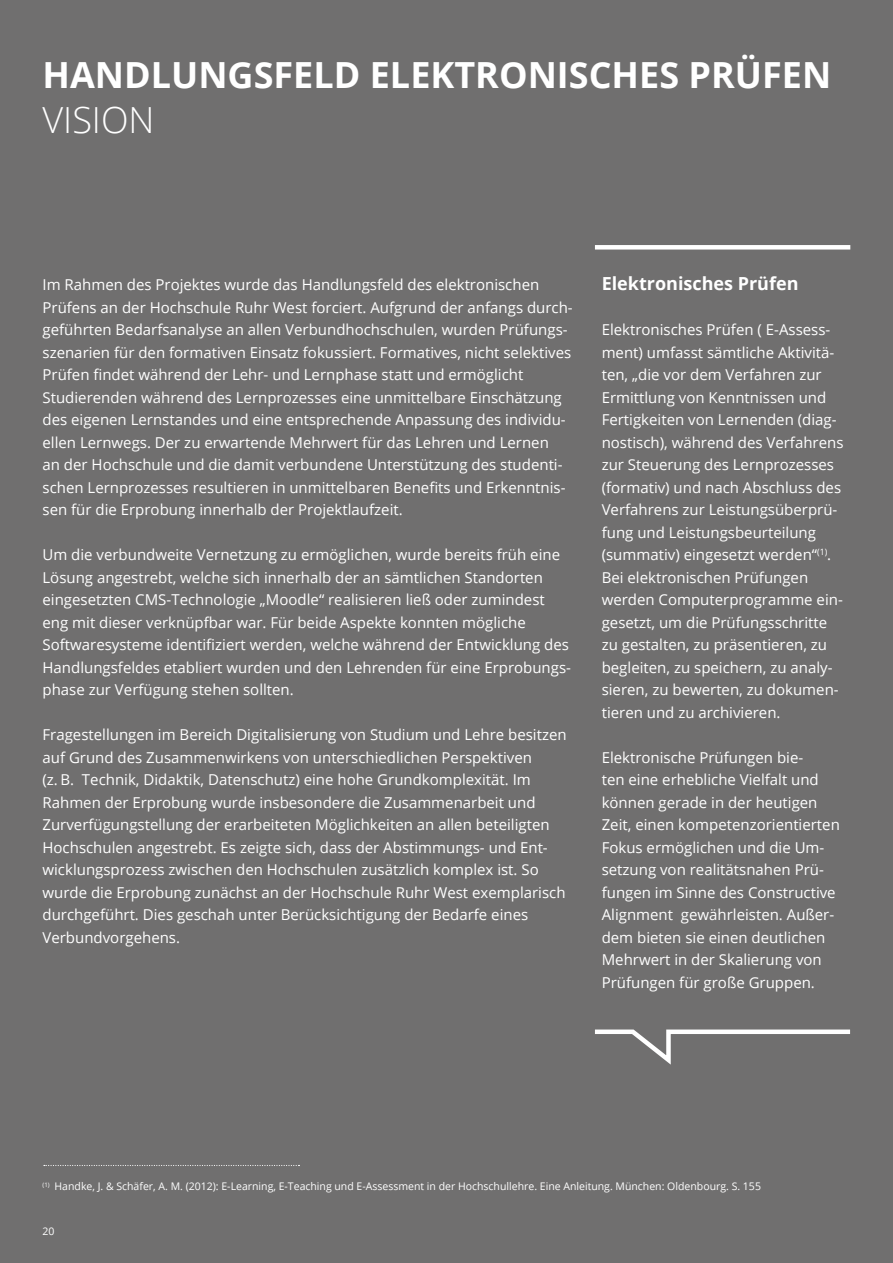
<style>
.page{position:relative;width:893px;height:1263px;background:#706f6f}
.page>*{position:absolute;margin:0;border:0;box-sizing:border-box;transform-origin:0 0}
.t1{font:700 36px "Open Sans";color:#fff}
.t2{font:300 36px "Open Sans";color:#fff}
.t3{font:700 18px "Open Sans";color:#fff}
.t4{font:15px/22.5px "Open Sans";color:#fff}
.t5{font:10.5px "Open Sans";color:#fff}
</style>
<div class="page">
<div style="left:595px;top:245px;width:255px;height:5px;background:#fff"></div>
<svg style="left:595px;top:1029px;width:256px;height:36px"></svg>
<svg style="left:44px;top:1165px;width:255px;height:1px"></svg>
<h1 class="t1" style="left:43px;top:49px;width:790px">HANDLUNGSFELD ELEKTRONISCHES PRÜFEN</h1>
<h1 class="t2" style="left:43px;top:95px;width:113px">VISION</h1>
<p class="t4" style="left:43px;top:273px;width:532px">Im Rahmen des Projektes wurde das Handlungsfeld des elektronischen Prüfens an der Hochschule Ruhr West forciert. Aufgrund der anfangs durch&shy;geführten Bedarfsanalyse an allen Verbundhochschulen, wurden Prüfungs&shy;szenarien für den formativen Einsatz fokussiert. Formatives, nicht selektives Prüfen findet während der Lehr- und Lernphase statt und ermöglicht Studierenden während des Lernprozesses eine unmittelbare Einschätzung des eigenen Lernstandes und eine entsprechende Anpassung des individu&shy;ellen Lernwegs. Der zu erwartende Mehrwert für das Lehren und Lernen<br>an der Hochschule und die damit verbundene Unterstützung des studenti&shy;schen Lernprozesses resultieren in unmittelbaren Benefits und Erkenntnis&shy;sen für die Erprobung innerhalb der Projektlaufzeit.</p>
<p class="t4" style="left:43px;top:543px;width:530px">Um die verbundweite Vernetzung zu ermöglichen, wurde bereits früh eine Lösung angestrebt, welche sich innerhalb der an sämtlichen Standorten eingesetzten CMS-Technologie „Moodle“ realisieren ließ oder zumindest eng mit dieser verknüpfbar war. Für beide Aspekte konnten mögliche Softwaresysteme identifiziert werden, welche während der Entwicklung des Handlungsfeldes etabliert wurden und den Lehrenden für eine Erprobungs&shy;phase zur Verfügung stehen sollten.</p>
<p class="t4" style="left:43px;top:723px;width:526px">Fragestellungen im Bereich Digitalisierung von Studium und Lehre besitzen auf Grund des Zusammenwirkens von unterschiedlichen Perspektiven<br>(z. B. Technik, Didaktik, Datenschutz) eine hohe Grundkomplexität. Im Rahmen der Erprobung wurde insbesondere die Zusammenarbeit und Zurverfügungstellung der erarbeiteten Möglichkeiten an allen beteiligten Hochschulen angestrebt. Es zeigte sich, dass der Abstimmungs- und Ent&shy;wicklungsprozess zwischen den Hochschulen zusätzlich komplex ist. So wurde die Erprobung zunächst an der Hochschule Ruhr West exemplarisch durchgeführt. Dies geschah unter Berücksichtigung der Bedarfe eines Verbundvorgehens.</p>
<p class="t3" style="left:602px;top:271px;width:198px">Elektronisches Prüfen</p>
<p class="t4" style="left:602px;top:318px;width:243px">Elektronisches Prüfen ( E-Assess&shy;ment) umfasst sämtliche Aktivitä&shy;ten, „die vor dem Verfahren zur Ermittlung von Kenntnissen und Fertigkeiten von Lernenden (diag&shy;nostisch), während des Verfahrens zur Steuerung des Lernprozesses (formativ) und nach Abschluss des Verfahrens zur Leistungsüberprü&shy;fung und Leistungsbeurteilung (summativ) eingesetzt werden“<sup>(1)</sup>.<br>Bei elektronischen Prüfungen werden Computerprogramme ein&shy;gesetzt, um die Prüfungsschritte zu gestalten, zu präsentieren, zu begleiten, zu speichern, zu analy&shy;sieren, zu bewerten, zu dokumen&shy;tieren und zu archivieren.</p>
<p class="t4" style="left:602px;top:745px;width:240px">Elektronische Prüfungen bie-<br>ten eine erhebliche Vielfalt und können gerade in der heutigen<br>Zeit, einen kompetenzorientierten<br>Fokus ermöglichen und die Um&shy;setzung von realitätsnahen Prü&shy;fungen im Sinne des Constructive<br>Alignment gewährleisten. Außer&shy;dem bieten sie einen deutlichen<br>Mehrwert in der Skalierung von<br>Prüfungen für große Gruppen.</p>
<p class="t5" style="left:43px;top:1179px;width:720px"><sup>(1)</sup> Handke, J. &amp; Schäfer, A. M. (2012): E-Learning, E-Teaching und E-Assessment in der Hochschullehre. Eine Anleitung. München: Oldenbourg. S. 155</p>
<p class="t5" style="left:43px;top:1224px;width:14px">20</p>
</div>
